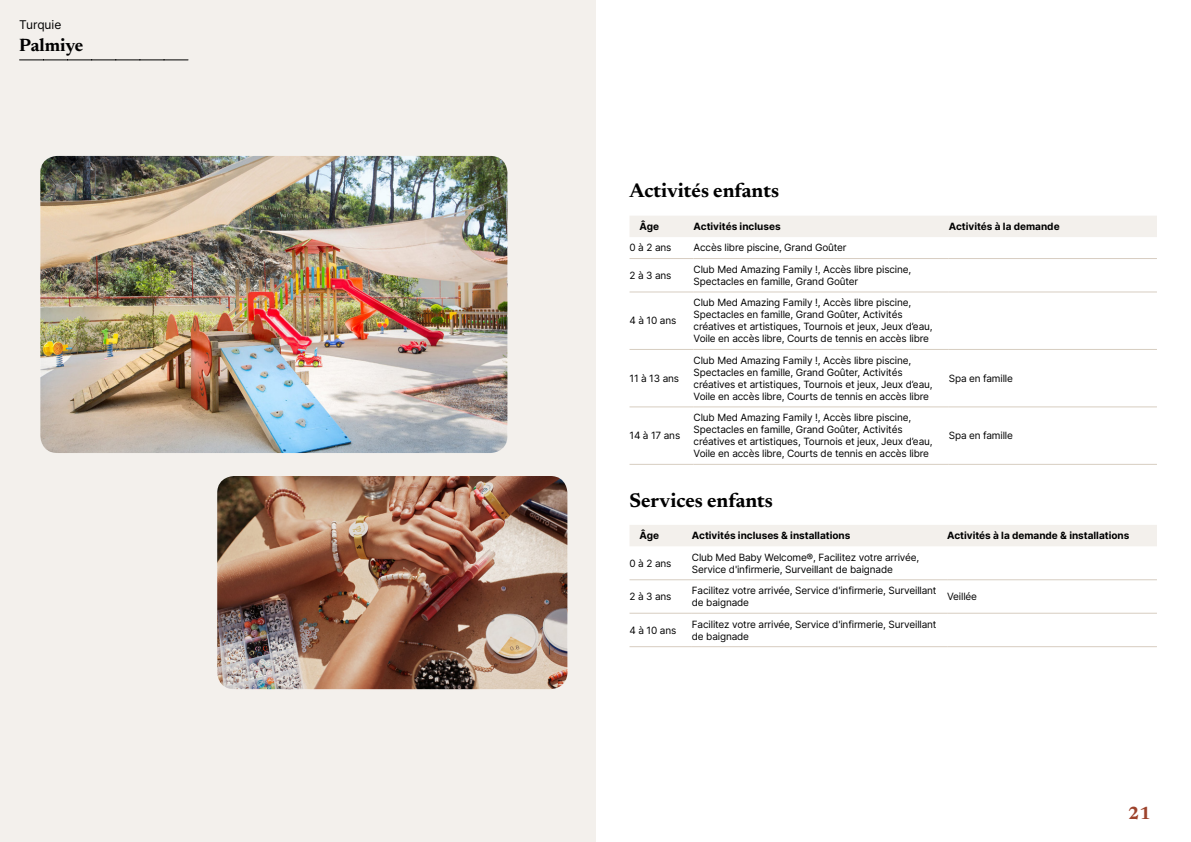
<style>
.page{position:relative;width:1191px;height:842px;background:#fff}
.page>*{position:absolute;margin:0;border:0;box-sizing:border-box;transform-origin:0 0}
.t1{font:700 20px "Newsreader 24 pt";color:#000}
.t2{font:700 18px "Newsreader 24 pt";color:#000}
.t3{font:700 18px "Newsreader 24 pt";color:#9d432c}
.t4{font:12px "Inter";color:#000}
.t5{font:10px/12px "Inter";letter-spacing:-.015em;color:#000}
.t6{font:700 10px "Inter";color:#000}
</style>
<div class="page">
<div style="left:0;top:0;width:595px;height:842px;background:#f3f0ec"></div>
<img style="left:40px;top:156px;width:467px;height:297px">
<img style="left:217px;top:476px;width:350px;height:213px">
<svg style="left:20px;top:60px;width:168px;height:1px"></svg>
<div style="left:630px;top:216px;width:527px;height:21px;background:#f3f0ec"></div>
<hr style="left:629px;top:258px;width:64px;height:1px;background:#d7cdc1">
<hr style="left:693px;top:258px;width:255px;height:1px;background:#d7cdc1">
<hr style="left:948px;top:258px;width:209px;height:1px;background:#d7cdc1">
<hr style="left:629px;top:291px;width:64px;height:1px;background:#d7cdc1">
<hr style="left:693px;top:291px;width:255px;height:1px;background:#d7cdc1">
<hr style="left:948px;top:291px;width:209px;height:1px;background:#d7cdc1">
<hr style="left:629px;top:349px;width:64px;height:1px;background:#d7cdc1">
<hr style="left:693px;top:349px;width:255px;height:1px;background:#d7cdc1">
<hr style="left:948px;top:349px;width:209px;height:1px;background:#d7cdc1">
<hr style="left:629px;top:406px;width:64px;height:1px;background:#d7cdc1">
<hr style="left:693px;top:406px;width:255px;height:1px;background:#d7cdc1">
<hr style="left:948px;top:406px;width:209px;height:1px;background:#d7cdc1">
<hr style="left:629px;top:464px;width:64px;height:1px;background:#d7cdc1">
<hr style="left:693px;top:464px;width:255px;height:1px;background:#d7cdc1">
<hr style="left:948px;top:464px;width:209px;height:1px;background:#d7cdc1">
<div style="left:630px;top:525px;width:527px;height:21px;background:#f3f0ec"></div>
<hr style="left:629px;top:579px;width:63px;height:1px;background:#d7cdc1">
<hr style="left:692px;top:579px;width:255px;height:1px;background:#d7cdc1">
<hr style="left:947px;top:579px;width:210px;height:1px;background:#d7cdc1">
<hr style="left:629px;top:613px;width:63px;height:1px;background:#d7cdc1">
<hr style="left:692px;top:613px;width:255px;height:1px;background:#d7cdc1">
<hr style="left:947px;top:613px;width:210px;height:1px;background:#d7cdc1">
<hr style="left:629px;top:646px;width:63px;height:1px;background:#d7cdc1">
<hr style="left:692px;top:646px;width:255px;height:1px;background:#d7cdc1">
<hr style="left:947px;top:646px;width:210px;height:1px;background:#d7cdc1">
<p class="t4" style="left:19px;top:15px;width:44px">Turquie</p>
<h2 class="t2" style="left:19px;top:32px;width:66px">Palmiye</h2>
<h1 class="t1" style="left:629px;top:177px;width:151px">Activités enfants</h1>
<p class="t6" style="left:639px;top:219px;width:21px">Âge</p>
<p class="t6" style="left:693px;top:219px;width:88px">Activités incluses</p>
<p class="t6" style="left:948px;top:219px;width:112px">Activités à la demande</p>
<p class="t5" style="left:629px;top:242px;width:43px">0 à 2 ans</p>
<p class="t5" style="left:693px;top:242px;width:155px">Accès libre piscine, Grand Goûter</p>
<p class="t5" style="left:629px;top:269px;width:43px">2 à 3 ans</p>
<p class="t5" style="left:693px;top:263px;width:219px">Club Med Amazing Family !, Accès libre piscine,<br>Spectacles en famille, Grand Goûter</p>
<p class="t5" style="left:629px;top:314px;width:48px">4 à 10 ans</p>
<p class="t5" style="left:693px;top:296px;width:240px">Club Med Amazing Family !, Accès libre piscine, Spectacles en famille, Grand Goûter, Activités créatives et artistiques, Tournois et jeux, Jeux d’eau, Voile en accès libre, Courts de tennis en accès libre</p>
<p class="t5" style="left:629px;top:372px;width:51px">11 à 13 ans</p>
<p class="t5" style="left:629px;top:429px;width:52px">14 à 17 ans</p>
<p class="t5" style="left:693px;top:354px;width:240px">Club Med Amazing Family !, Accès libre piscine, Spectacles en famille, Grand Goûter, Activités créatives et artistiques, Tournois et jeux, Jeux d’eau, Voile en accès libre, Courts de tennis en accès libre</p>
<p class="t5" style="left:693px;top:411px;width:240px">Club Med Amazing Family !, Accès libre piscine, Spectacles en famille, Grand Goûter, Activités créatives et artistiques, Tournois et jeux, Jeux d’eau, Voile en accès libre, Courts de tennis en accès libre</p>
<p class="t5" style="left:948px;top:372px;width:66px">Spa en famille</p>
<p class="t5" style="left:948px;top:429px;width:66px">Spa en famille</p>
<h1 class="t1" style="left:629px;top:486px;width:145px">Services enfants</h1>
<p class="t6" style="left:639px;top:528px;width:21px">Âge</p>
<p class="t6" style="left:692px;top:528px;width:160px">Activités incluses &amp; installations</p>
<p class="t6" style="left:947px;top:528px;width:184px">Activités à la demande &amp; installations</p>
<p class="t5" style="left:629px;top:557px;width:43px">0 à 2 ans</p>
<p class="t5" style="left:692px;top:551px;width:229px">Club Med Baby Welcome®, Facilitez votre arrivée,<br>Service d'infirmerie, Surveillant de baignade</p>
<p class="t5" style="left:629px;top:590px;width:43px">2 à 3 ans</p>
<p class="t5" style="left:692px;top:584px;width:246px">Facilitez votre arrivée, Service d'infirmerie, Surveillant de baignade</p>
<p class="t5" style="left:947px;top:590px;width:31px">Veillée</p>
<p class="t5" style="left:629px;top:624px;width:48px">4 à 10 ans</p>
<p class="t5" style="left:692px;top:618px;width:246px">Facilitez votre arrivée, Service d'infirmerie, Surveillant de baignade</p>
<h2 class="t3" style="left:1128px;top:800px;width:24px">21</h2>
</div>
